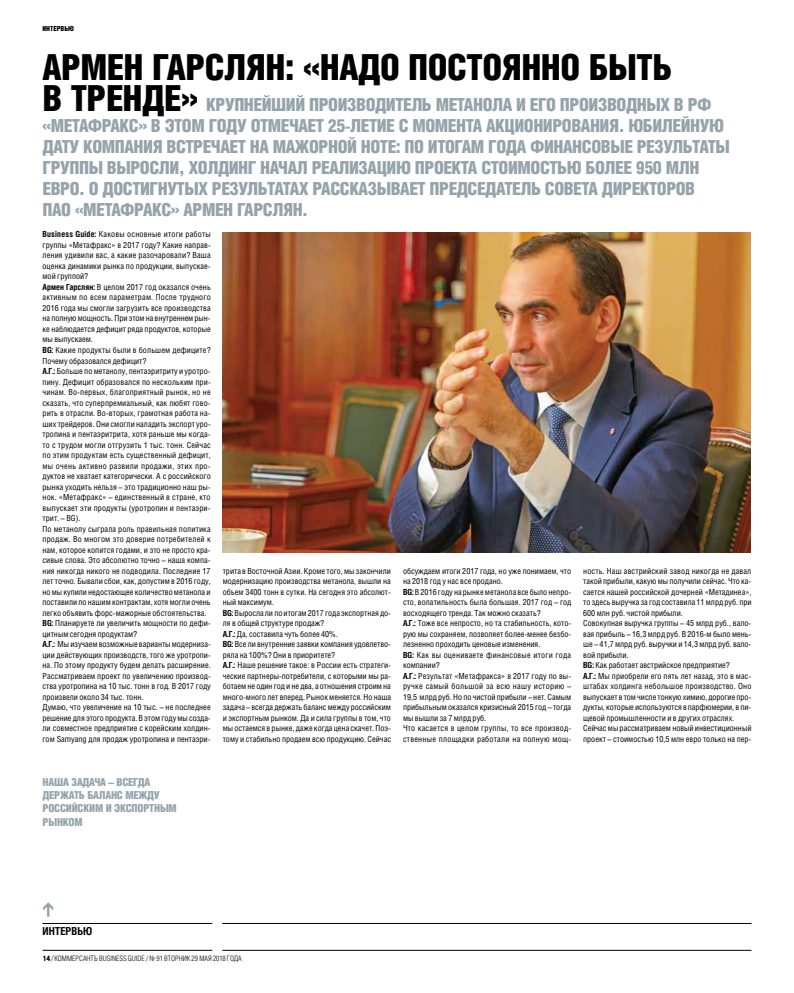
<style>
.page{position:relative;width:794px;height:993px;background:#fff}
.page>*{position:absolute;margin:0;border:0;box-sizing:border-box;transform-origin:0 0}
.t1{font:900 36px/31.5px "Helios Cond";letter-spacing:-.015em;color:#000}
.t2{font:900 18px "Helios Cond";letter-spacing:-.025em;color:#95a3ab}
.t3{font:900 11px/13.2px "Helios Cond";letter-spacing:-.02em;color:#95a3ab}
.t4{font:700 11px "Helios Cond";color:#000}
.t5{font:8.4px/10.5px "Helios Cond";color:#000}
.t6{font:300 7.5px "Helios Cond";color:#000}
.t7{font:900 7px "Helios Cond";color:#000}
.s1{font-size:36px;color:#000}
.s2{font-weight:700}
.s3{font-weight:900}
.s4{font-family:"Kommersant Exp Sc C";font-weight:400}
</style>
<div class="page">
<hr style="left:43px;top:922px;width:169px;height:1px;background:#000">
<hr style="left:43px;top:949px;width:169px;height:1px;background:#000">
<svg style="left:43px;top:902px;width:10px;height:14px"></svg>
<hr style="left:222px;top:949px;width:529px;height:1px;background:#000">
<hr style="left:222px;top:922px;width:529px;height:1px;background:#000">
<img style="left:223px;top:233px;width:527px;height:319px">
<p class="t7" style="left:42px;top:25px;width:33px">ИНТЕРВЬЮ</p>
<h1 class="t1" style="left:43px;top:51px;width:612px">Армен Гарслян: «Надо постоянно быть втрен</h1>
<h2 class="t2" style="left:142px;top:95px;width:316px"><span class="s1">де»</span> Крупнейший производитель метан</h2>
<h2 class="t2" style="left:483px;top:95px;width:230px">ола и его производных в РФ</h2>
<h2 class="t2" style="left:43px;top:116px;width:19px">«Метафрак</h2>
<h2 class="t2" style="left:129px;top:116px;width:242px">с» в этом году отмечает 25-летие</h2>
<h2 class="t2" style="left:399px;top:116px;width:59px">с момента</h2>
<h2 class="t2" style="left:486px;top:116px;width:96px">акционировани</h2>
<h2 class="t2" style="left:609px;top:116px;width:115px">я. Юбилейную</h2>
<h2 class="t2" style="left:43px;top:137px;width:499px">дату компания встречает на мажорной ноте: по итогам года финан</h2>
<h2 class="t2" style="left:582px;top:137px;width:110px">совые результат</h2>
<h2 class="t2" style="left:715px;top:137px;width:16px">ы</h2>
<h2 class="t2" style="left:43px;top:158px;width:196px">группы выросли, холдинг</h2>
<h2 class="t2" style="left:260px;top:158px;width:193px">начал реализацию проекта</h2>
<h2 class="t2" style="left:481px;top:158px;width:80px">стоимостью</h2>
<h2 class="t2" style="left:585px;top:158px;width:113px">более 950 млн</h2>
<h2 class="t2" style="left:43px;top:179px;width:100px">евро. О достигн</h2>
<h2 class="t2" style="left:167px;top:179px;width:100px">утых результата</h2>
<h2 class="t2" style="left:299px;top:179px;width:102px">х рассказывает</h2>
<h2 class="t2" style="left:429px;top:179px;width:144px">председатель совета</h2>
<h2 class="t2" style="left:602px;top:179px;width:21px">директ</h2>
<h2 class="t2" style="left:657px;top:179px;width:38px">оров</h2>
<h2 class="t2" style="left:43px;top:200px;width:52px">ПАО «Метафрак</h2>
<h2 class="t2" style="left:161px;top:200px;width:148px">с» Армен Гарслян.</h2>
<p class="t5" style="left:43px;top:229px;width:170px"><span class="s2">Business Guide:</span> Каковы основные итоги работы группы «Метафракс» в 2017 году? Какие направ&shy;ления удивили вас, а какие разочаровали? Ваша оценка динамики рынка по продукции, выпускае&shy;мой группой?<br><span class="s2">Армен Гарслян:</span> В целом 2017 год оказался очень активным по всем параметрам. После трудного 2016 года мы смогли загрузить все производства на полную мощность. При этом на внутреннем рын&shy;ке наблюдается дефицит ряда продуктов, которые мы выпускаем.<br><span class="s2">BG:</span> Какие продукты были в большем дефиците?<br>Почему образовался дефицит?<br><span class="s2">А.Г.:</span> Больше по метанолу, пентаэритриту и уротро&shy;пину. Дефицит образовался по нескольким при&shy;чинам. Во-первых, благоприятный рынок, но не сказать, что суперпремиальный, как любят гово&shy;рить в отрасли. Во-вторых, грамотная работа на&shy;ших трейдеров. Они смогли наладить экспорт уро&shy;тропина и пентаэритрита, хотя раньше мы когда&shy;то с трудом могли отгрузить 1 тыс. тонн. Сейчас по этим продуктам есть существенный дефицит, мы очень активно развили продажи, этих про&shy;дуктов не хватает категорически. А с российского рынка уходить нельзя – это традиционно наш ры&shy;нок. «Метафракс» – единственный в стране, кто выпускает эти продукты (уротропин и пентаэри&shy;трит. – BG).<br>По метанолу сыграла роль правильная политика продаж. Во многом это доверие потребителей к нам, которое копится годами, и это не просто кра&shy;сивые слова. Это абсолютно точно – наша компа&shy;ния никогда никого не подводила. Последние 17 лет точно. Бывали сбои, как, допустим в 2016 году, но мы купили недостающее количество метанола и поставили по нашим контрактам, хотя могли очень легко объявить форс-мажорные обстоятельства.<br><span class="s2">BG:</span> Планируете ли увеличить мощности по дефи&shy;цитным сегодня продуктам?<br><span class="s2">А.Г.:</span> Мы изучаем возможные варианты модерниза&shy;ции действующих производств, того же уротропи&shy;на. По этому продукту будем делать расширение.<br>Рассматриваем проект по увеличению производ&shy;ства уротропина на 10 тыс. тонн в год. В 2017 году произвели около 34 тыс. тонн.<br>Думаю, что увеличение на 10 тыс. – не последнее решение для этого продукта. В этом году мы созда&shy;ли совместное предприятие с корейским холдин&shy;гом Samyang для продаж уротропина и пентаэри-</p>
<p class="t5" style="left:223px;top:565px;width:170px">трита в Восточной Азии. Кроме того, мы закончили модернизацию производства метанола, вышли на объем 3400 тонн в сутки. На сегодня это абсолют&shy;ный максимум.<br><span class="s2">BG:</span> Выросла ли по итогам 2017 года экспортная до&shy;ля в общей структуре продаж?<br><span class="s2">А.Г.:</span> Да, составила чуть более 40%.<br><span class="s2">BG:</span> Все ли внутренние заявки компания удовлетво&shy;ряла на 100%? Они в приоритете?<br><span class="s2">А.Г.:</span> Наше решение такое: в России есть стратеги&shy;ческие партнеры-потребители, с которыми мы ра&shy;ботаем не один год и не два, а отношения строим на много-много лет вперед. Рынок меняется. Но наша задача – всегда держать баланс между российским и экспортным рынком. Да и сила группы в том, что мы остаемся в рынке, даже когда цена скачет. Поэ&shy;тому и стабильно продаем всю продукцию. Сейчас</p>
<p class="t5" style="left:403px;top:565px;width:170px">обсуждаем итоги 2017 года, но уже понимаем, что на 2018 год у нас все продано.<br><span class="s2">BG:</span> В 2016 году на рынке метанола все было непро&shy;сто, волатильность была большая. 2017 год – год восходящего тренда. Так можно сказать?<br><span class="s2">А.Г.:</span> Тоже все непросто, но та стабильность, кото&shy;рую мы сохраняем, позволяет более-менее безбо&shy;лезненно проходить ценовые изменения.<br><span class="s2">BG:</span> Как вы оцениваете финансовые итоги года компании?<br><span class="s2">А.Г.:</span> Результат «Метафракса» в 2017 году по вы&shy;ручке самый большой за всю нашу историю – 19,5 млрд руб. Но по чистой прибыли – нет. Самым прибыльным оказался кризисный 2015 год – тогда мы вышли за 7 млрд руб.<br>Что касается в целом группы, то все производ&shy;ственные площадки работали на полную мощ-</p>
<p class="t5" style="left:583px;top:565px;width:170px">ность. Наш австрийский завод никогда не давал такой прибыли, какую мы получили сейчас. Что ка&shy;сается нашей российской дочерней «Метадинеа», то здесь выручка за год составила 11 млрд руб. при 600 млн руб. чистой прибыли.<br>Совокупная выручка группы – 45 млрд руб., вало&shy;вая прибыль – 16,3 млрд руб. В 2016-м было мень&shy;ше – 41,7 млрд руб. выручки и 14,3 млрд руб. вало&shy;вой прибыли.<br><span class="s2">BG:</span> Как работает австрийское предприятие?<br><span class="s2">А.Г.:</span> Мы приобрели его пять лет назад, это в мас&shy;штабах холдинга небольшое производство. Оно выпускает в том числе тонкую химию, дорогие про&shy;дукты, которые используются в парфюмерии, в пи&shy;щевой промышленности и в других отраслях.<br>Сейчас мы рассматриваем новый инвестиционный проект – стоимостью 10,5 млн евро только на пер-</p>
<h3 class="t3" style="left:43px;top:775px;width:109px">Наша задача – всегда держать</h3>
<h3 class="t3" style="left:43px;top:788px;width:136px;text-indent:45px">балан с между российским и экспортным рынком</h3>
<h3 class="t4" style="left:43px;top:924px;width:51px">ИНТЕРВЬЮ</h3>
<p class="t6" style="left:43px;top:953px;width:130px"><span class="s3">14</span><span class="s4">/</span>КОММЕРСАНТЪ BUSINESS GUIDE / № 91 вторн</p>
<p class="t6" style="left:183px;top:953px;width:61px">ик 29 мая 2018 ГОДА</p>
</div>
